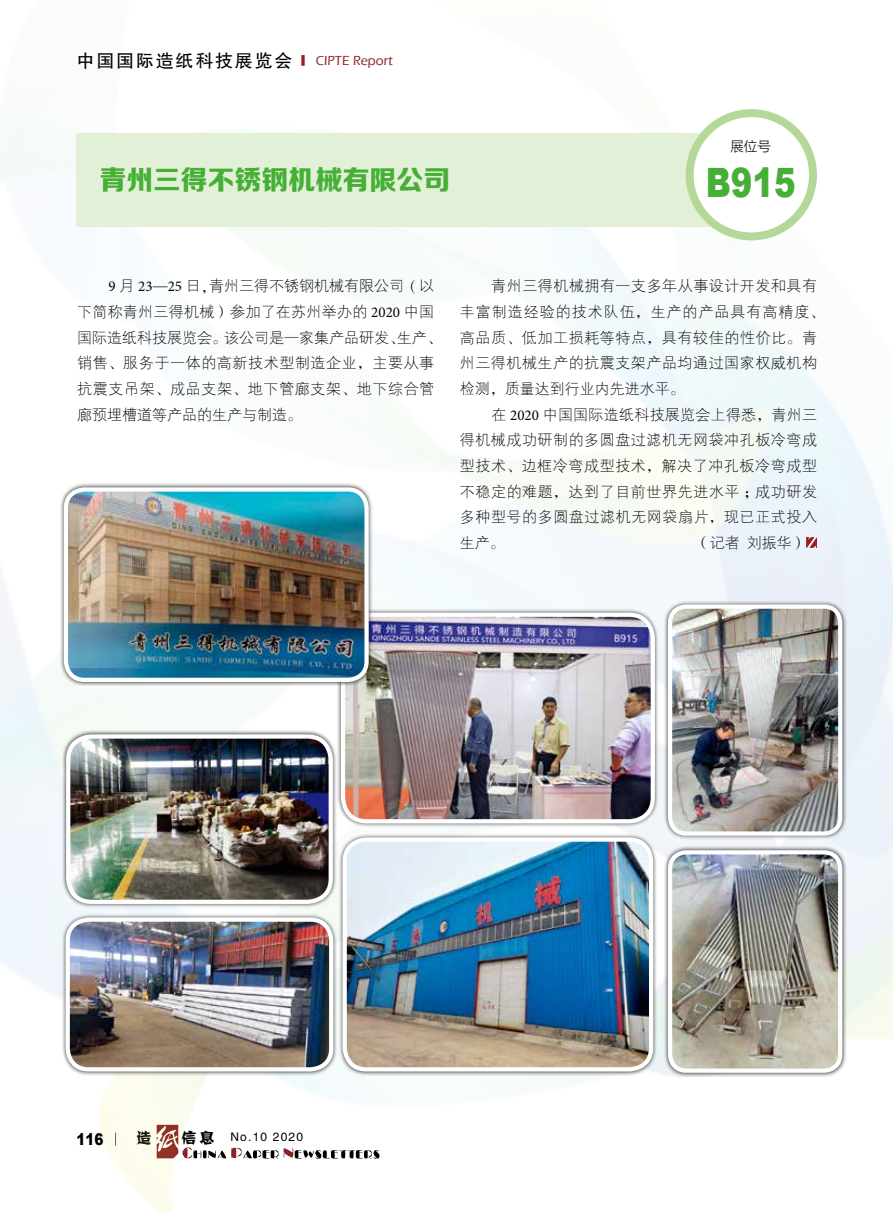
<style>
.page{position:relative;width:893px;height:1212px;background:#fff}
.page>*{position:absolute;margin:0;border:0;box-sizing:border-box;transform-origin:0 0}
.t1{font:900 40.5px "Arial";color:#45b035;scale:.8 1}
.t2{font:27px "FZZDHJW GB1 0";color:#45b035}
.t3{font:18px "FZHTK GBK1 0";letter-spacing:.1em;color:#000}
.t4{font:900 16.2px "Arial";color:#000;scale:.83 1}
.t5{font:15px/25.7px "FZXDXK GBK1 0";letter-spacing:.035em;color:#000}
.t6{font:15px "FZJZK GBK1 0";color:#000}
.t7{font:13.5px "FZLTXHK GBK1 0";color:#000}
.t8{font:12px "FZHTK GBK1 0";letter-spacing:.1em;color:#000}
.s1{font-size:13.5px;color:#8c2126}
.s2{font-family:"Eras ITC";font-weight:500;font-size:13.5px;color:#8c2126}
.s3{font-family:"Minion Pro"}
.s4{font-family:"FZSYK GBK1 0"}
.s5{font-family:"FZJZK GBK1 0";font-size:15px}
</style>
<div class="page">
<img style="left:0;top:109px;width:893px;height:1103px">
<div style="left:76px;top:134px;width:658px;height:93px;background:#e3f0d8"></div>
<div style="left:690px;top:113px;width:123px;height:123px;background:#fff;border-radius:50%"></div>
<div style="left:686px;top:109px;width:131px;height:131px;border:8px solid #b4d898;border-radius:50%"></div>
<svg style="left:806px;top:537px;width:11px;height:11px"></svg>
<div style="left:61px;top:730px;width:276px;height:178px;background:#000;opacity:.75"></div>
<img style="left:68px;top:736px;width:263px;height:166px">
<div style="left:66px;top:734px;width:267px;height:170px;border:4px solid #fff;border-radius:23px"></div>
<div style="left:61px;top:913px;width:277px;height:163px;background:#000;opacity:.75"></div>
<img style="left:68px;top:919px;width:263px;height:150px">
<div style="left:66px;top:917px;width:267px;height:154px;border:4px solid #fff;border-radius:21px"></div>
<div style="left:336px;top:608px;width:324px;height:220px;background:#000;opacity:.75"></div>
<img style="left:343px;top:615px;width:310px;height:206px">
<div style="left:341px;top:613px;width:314px;height:210px;border:4px solid #fff;border-radius:24px"></div>
<div style="left:59px;top:483px;width:314px;height:203px;background:#000;opacity:.75"></div>
<img style="left:66px;top:489px;width:300px;height:191px">
<div style="left:64px;top:487px;width:305px;height:195px;border:4px solid #fff;border-radius:19px"></div>
<div style="left:663px;top:845px;width:184px;height:232px;background:#000;opacity:.75"></div>
<img style="left:670px;top:852px;width:170px;height:218px">
<div style="left:668px;top:850px;width:174px;height:223px;border:4px solid #fff;border-radius:16px"></div>
<div style="left:663px;top:600px;width:184px;height:240px;background:#000;opacity:.75"></div>
<img style="left:670px;top:607px;width:170px;height:226px">
<div style="left:668px;top:604px;width:174px;height:232px;border:4px solid #fff;border-radius:16px"></div>
<div style="left:338px;top:833px;width:320px;height:243px;background:#000;opacity:.75"></div>
<img style="left:345px;top:839px;width:306px;height:230px">
<div style="left:343px;top:837px;width:310px;height:234px;border:4px solid #fff;border-radius:22px"></div>
<p class="t3" style="left:77px;top:50px;width:318px">中国国际造纸科技展览会 <span class="s1">■</span> <span class="s2">CIPTE Report</span></p>
<h2 class="t2" style="left:99px;top:165px;width:352px">青州三得不锈钢机械有限公司</h2>
<p class="t7" style="left:730px;top:139px;width:42px">展位号</p>
<h1 class="t1" style="left:706px;top:153px;width:114px">B915</h1>
<p class="t5" style="left:77px;top:274px;width:366px;text-indent:32px"><span class="s3">9</span> 月 <span class="s3">23</span><span class="s4">—</span><span class="s3">25</span> 日<span class="s4">，</span>青州三得不锈钢机械有限公司<span class="s4">（</span>以下简称青州三得机械<span class="s4">）</span>参加了在苏州举办的 <span class="s3">2020</span> 中国国际造纸科技展览会<span class="s4">。</span>该公司是一家集产品研发<span class="s4">、</span>生产<span class="s4">、</span>销售<span class="s4">、</span>服务于一体的高新技术型制造企业<span class="s4">，</span>主要从事抗震支吊架<span class="s4">、</span>成品支架<span class="s4">、</span>地下管廊支架<span class="s4">、</span>地下综合管廊预埋槽道等产品的生产与制造<span class="s4">。</span></p>
<p class="t5" style="left:460px;top:274px;width:366px;text-indent:31px">青州三得机械拥有一支多年从事设计开发和具有丰富制造经验的技术队伍<span class="s4">，</span>生产的产品具有高精度<span class="s4">、</span>高品质<span class="s4">、</span>低加工损耗等特点<span class="s4">，</span>具有较佳的性价比<span class="s4">。</span>青州三得机械生产的抗震支架产品均通过国家权威机构检测<span class="s4">，</span>质量达到行业内先进水平<span class="s4">。</span></p>
<p class="t5" style="left:460px;top:402px;width:359px;text-align:justify;text-indent:31px">在 <span class="s3">2020</span> 中国国际造纸科技展览会上得悉<span class="s4">，</span>青州三得机械成功研制的多圆盘过滤机无网袋冲孔板冷弯成型技术<span class="s4">、</span>边框冷弯成型技术<span class="s4">，</span>解决了冲孔板冷弯成型不稳定的难题<span class="s4">，</span>达到了目前世界先进水平<span class="s4">；</span>成功研发多种型号的多圆盘过滤机无网袋扇片<span class="s4">，</span>现已正式投入生产<span class="s4">。</span></p>
<p class="t5" style="left:695px;top:530px;width:113px"><span class="s4">（</span>记者 刘振华<span class="s4">）</span></p>
<p class="t4" style="left:77px;top:1127px;width:34px">116</p>
<p class="t6" style="left:137px;top:1128px;width:16px">造</p>
<p class="t8" style="left:182px;top:1130px;width:123px"><span class="s5">信息</span> No.10 2020</p>
</div>
